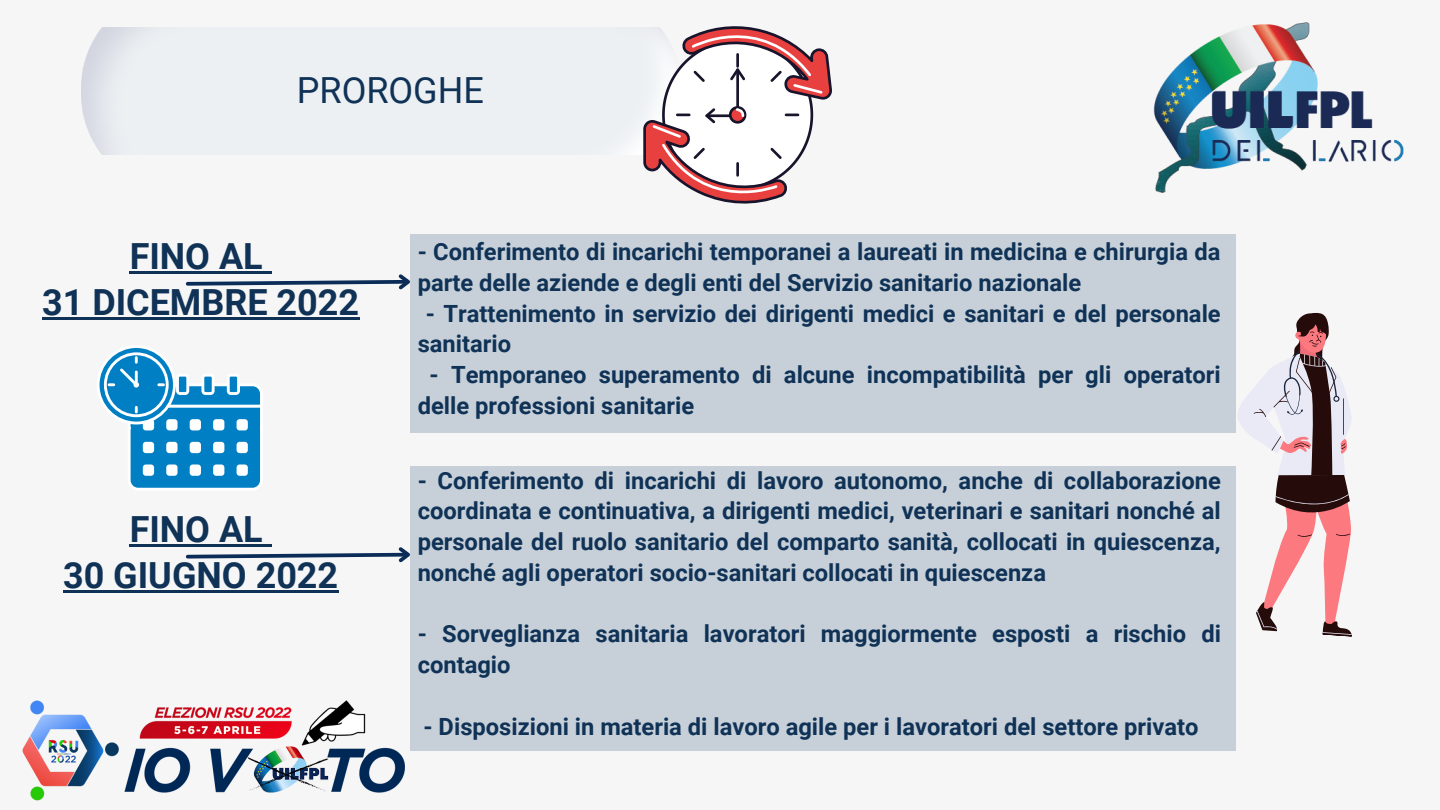
<style>
.page{position:relative;width:1440px;height:810px;background:#f6f6f6}
.page>*{position:absolute;margin:0;border:0;box-sizing:border-box;transform-origin:0 0}
.t1{font:700 36px "Roboto";color:#0f3256}
.t2{font:36px "Roboto";color:#0f3256}
.t3{font:700 23.7px/30.8px "Roboto";color:#0f3256}
</style>
<div class="page">
<div style="left:410px;top:234px;width:825px;height:199px;background:#c7d0d8"></div>
<div style="left:410px;top:467px;width:825px;height:284px;background:#c7d0d8"></div>
<div style="left:81px;top:27px;width:562px;height:128px;background:#ecf0f3"></div>
<img style="left:1153px;top:22px;width:251px;height:171px">
<img style="left:22px;top:700px;width:383px;height:101px">
<svg style="left:99px;top:348px;width:161px;height:140px"></svg>
<svg style="left:1238px;top:313px;width:114px;height:324px"></svg>
<svg style="left:643px;top:26px;width:189px;height:178px"></svg>
<hr style="left:130px;top:544px;width:133px;height:3px;background:#0f3256">
<hr style="left:63px;top:590px;width:275px;height:3px;background:#0f3256">
<svg style="left:185px;top:544px;width:225px;height:19px"></svg>
<hr style="left:130px;top:271px;width:133px;height:3px;background:#0f3256">
<svg style="left:185px;top:271px;width:225px;height:19px"></svg>
<hr style="left:42px;top:317px;width:317px;height:3px;background:#0f3256">
<p class="t2" style="left:297px;top:70px;width:189px">PROROGHE</p>
<p class="t1" style="left:130px;top:235px;width:135px">FINO AL</p>
<p class="t1" style="left:42px;top:282px;width:318px">31 DICEMBRE 2022</p>
<p class="t1" style="left:130px;top:508px;width:135px">FINO AL</p>
<p class="t1" style="left:63px;top:555px;width:277px">30 GIUGNO 2022</p>
<p class="t3" style="left:418px;top:237px;width:804px">- Conferimento di incarichi temporanei a laureati in medicina e chirurgia da parte delle aziende e degli enti del Servizio sanitario nazionale</p>
<p class="t3" style="left:418px;top:298px;width:805px;text-indent:8px">- Trattenimento in servizio dei dirigenti medici e sanitari e del personale sanitario</p>
<p class="t3" style="left:418px;top:360px;width:805px;text-indent:12px">- Temporaneo superamento di alcune incompatibilità per gli operatori delle professioni sanitarie</p>
<p class="t3" style="left:418px;top:465px;width:805px;text-align:justify">- Conferimento di incarichi di lavoro autonomo, anche di collaborazione coordinata e continuativa, a dirigenti medici, veterinari e sanitari nonché al personale del ruolo sanitario del comparto sanità, collocati in quiescenza, nonché agli operatori socio-sanitari collocati in quiescenza</p>
<p class="t3" style="left:418px;top:619px;width:805px">- Sorveglianza sanitaria lavoratori maggiormente esposti a rischio di contagio</p>
<p class="t3" style="left:424px;top:711px;width:776px">- Disposizioni in materia di lavoro agile per i lavoratori del settore privato</p>
</div>
